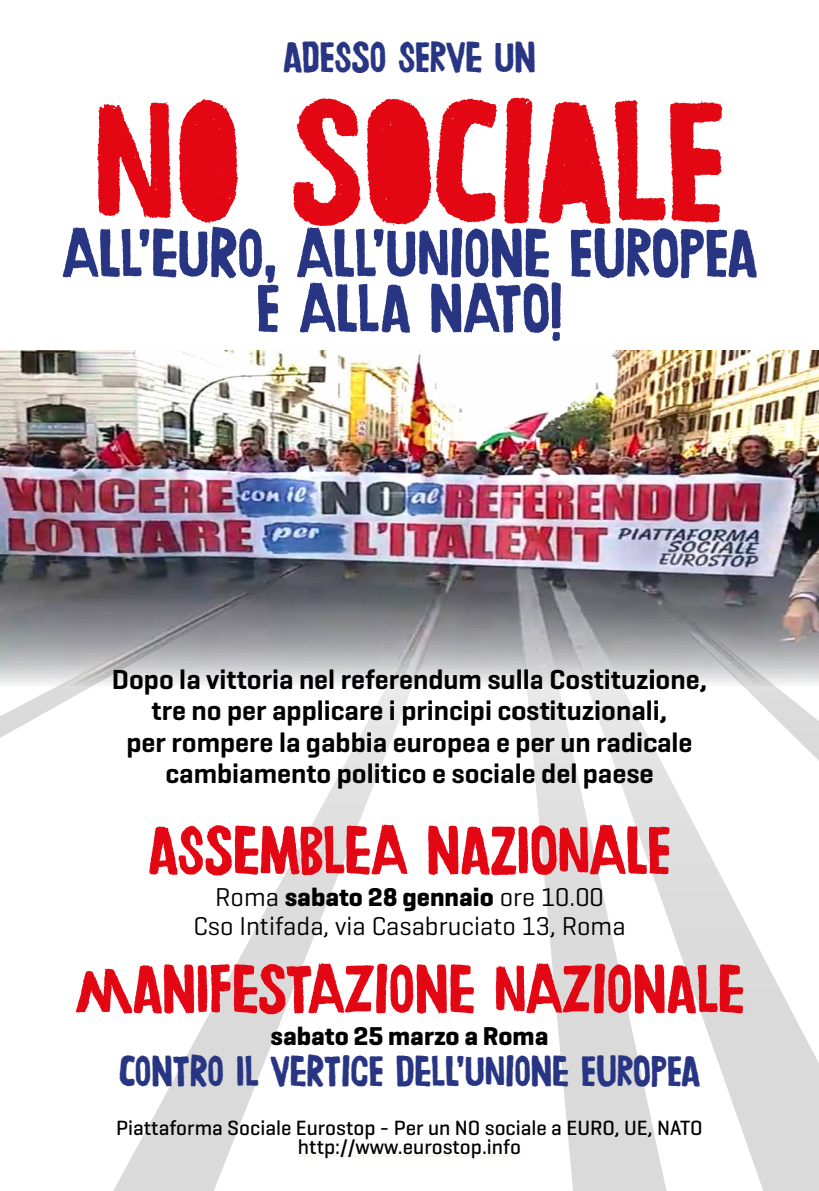
<style>
.page{position:relative;width:819px;height:1191px;background:#fff}
.page>*{position:absolute;margin:0;border:0;box-sizing:border-box;transform-origin:0 0}
.t1{font:175px "Chronic Filled";color:#e30613}
.t2{font:69.12px "Chronic";color:#e30613}
.t3{font:69.12px/55.1px "Chronic";color:#283583;text-align:center}
.t4{font:43.75px "Chronic";color:#283583}
.t5{font:600 28px/31.5px "Geogrotesque";color:#000;text-align:center}
.t6{font:26.25px/28px "Geogrotesque";color:#000;text-align:center}
.t7{font:700 26.25px "Geogrotesque";color:#000}
.t8{font:500 21px/18.8px "Geogrotesque";color:#000;text-align:center}
.s1{font-family:"Chronic"}
.s2{font-weight:700}
</style>
<div class="page">
<img style="left:0;top:350px;width:819px;height:335px">
<svg style="left:0;top:561px;width:308px;height:177px"></svg>
<svg style="left:85px;top:562px;width:376px;height:629px"></svg>
<svg style="left:514px;top:549px;width:26px;height:608px"></svg>
<svg style="left:540px;top:549px;width:279px;height:642px"></svg>
<svg style="left:651px;top:595px;width:168px;height:216px"></svg>
<hr style="left:298px;top:1155px;width:223px;height:1px;background:#f1efe4">
<h3 class="t4" style="left:283px;top:31px;width:254px">ADESSO SERVE UN</h3>
<h1 class="t1" style="left:93px;top:57px;width:634px"><span class="s1">N</span>O <span class="s1">S</span>o<span class="s1">C</span>ial<span class="s1">E</span></h1>
<h2 class="t3" style="left:62px;top:227px;width:696px">ALL’EURO, ALL’UNIONE EUROPEA<br>E ALLA NATO!</h2>
<p class="t5" style="left:112px;top:663px;width:596px">Dopo la vittoria nel referendum sulla Costituzione, tre no per applicare i principi costituzionali,<br>per rompere la gabbia europea e per un radicale cambiamento politico e sociale del paese</p>
<h2 class="t2" style="left:148px;top:809px;width:524px">ASSEMBLEA NAZIONALE</h2>
<p class="t6" style="left:193px;top:882px;width:433px">Roma <span class="s2">sabato 28 gennaio</span> ore 10.00<br>Cso Intifada, via Casabruciato 13, Roma</p>
<h2 class="t2" style="left:75px;top:947px;width:668px">MANIFESTAZIONE NAZIONALE</h2>
<p class="t7" style="left:270px;top:1020px;width:279px">sabato 25 marzo a Roma</p>
<h3 class="t4" style="left:119px;top:1045px;width:582px">CONTRO IL VERTICE DELL’UNIONE EUROPEA</h3>
<p class="t8" style="left:116px;top:1118px;width:588px">Piattaforma Sociale Eurostop - Per un NO sociale a EURO, UE, NATO http://www.eurostop.info</p>
</div>
